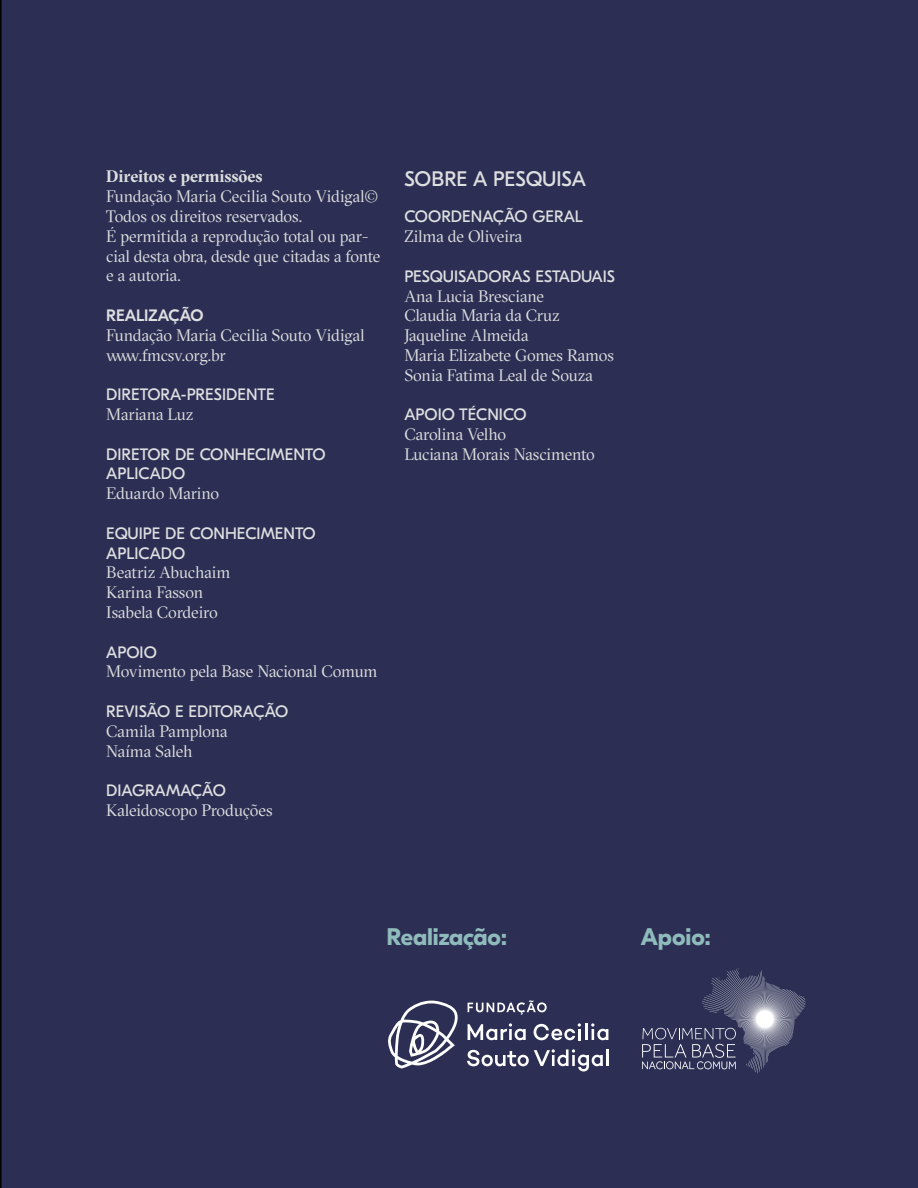
<style>
.page{position:relative;width:918px;height:1188px;background:#2c2f53}
.page>*{position:absolute;margin:0;border:0;box-sizing:border-box;transform-origin:0 0}
.t1{font:700 24px "GT Eesti Pro Display";color:#8fbbbc}
.t2{font:21px "GT Eesti Pro Display";color:#dedfe0}
.t3{font:16.5px/19.8px "GT Sectra Fine";letter-spacing:-.005em;color:#dedfe0}
.t4{font:16.5px/19.8px "GT Eesti Pro Display";color:#dedfe0}
.t5{font:700 16.5px "GT Sectra Fine";letter-spacing:-.005em;color:#dedfe0}
.t6{font:500 16.5px "GT Eesti Pro Display";color:#dedfe0}
</style>
<div class="page">
<svg style="left:386px;top:1001px;width:72px;height:67px"></svg>
<svg style="left:468px;top:1023px;width:58px;height:17px"></svg>
<hr style="left:585px;top:1023px;width:3px;height:17px;background:#fff">
<svg style="left:591px;top:1023px;width:17px;height:17px"></svg>
<svg style="left:467px;top:1049px;width:141px;height:22px"></svg>
<svg style="left:468px;top:1000px;width:79px;height:15px"></svg>
<svg style="left:534px;top:1023px;width:47px;height:17px"></svg>
<svg style="left:642px;top:968px;width:163px;height:105px;background:#4a4c6b"></svg>
<p class="t5" style="left:106px;top:166px;width:158px">Direitos e permissões</p>
<p class="t3" style="left:106px;top:186px;width:276px">Fundação Maria Cecilia Souto Vidigal©<br>Todos os direitos reservados.<br>É permitida a reprodução total ou par&shy;cial desta obra, desde que citadas a fonte e a autoria.</p>
<p class="t6" style="left:106px;top:307px;width:99px">REALIZAÇÃO</p>
<p class="t3" style="left:106px;top:325px;width:260px">Fundação Maria Cecilia Souto Vidigal www.fmcsv.org.br</p>
<p class="t4" style="left:106px;top:385px;width:170px">DIRETORA-PRESIDENTE</p>
<p class="t3" style="left:106px;top:404px;width:88px">Mariana Luz</p>
<p class="t4" style="left:106px;top:445px;width:221px">DIRETOR DE CONHECIMENTO<br>APLICADO</p>
<p class="t3" style="left:106px;top:483px;width:114px">Eduardo Marino</p>
<p class="t4" style="left:106px;top:524px;width:211px">EQUIPE DE CONHECIMENTO<br>APLICADO</p>
<p class="t3" style="left:106px;top:563px;width:126px">Beatriz Abuchaim<br>Karina Fasson<br>Isabela Cordeiro</p>
<p class="t4" style="left:106px;top:643px;width:52px">APOIO</p>
<p class="t3" style="left:106px;top:662px;width:273px">Movimento pela Base Nacional Comum</p>
<p class="t4" style="left:106px;top:702px;width:184px">REVISÃO E EDITORAÇÃO</p>
<p class="t3" style="left:106px;top:721px;width:123px">Camila Pamplona<br>Naíma Saleh</p>
<p class="t4" style="left:106px;top:781px;width:121px">DIAGRAMAÇÃO</p>
<p class="t3" style="left:106px;top:800px;width:168px">Kaleidoscopo Produções</p>
<p class="t2" style="left:404px;top:167px;width:183px">SOBRE A PESQUISA</p>
<p class="t4" style="left:404px;top:207px;width:180px">COORDENAÇÃO GERAL</p>
<p class="t3" style="left:404px;top:226px;width:120px">Zilma de Oliveira</p>
<p class="t4" style="left:404px;top:267px;width:212px">PESQUISADORAS ESTADUAIS</p>
<p class="t3" style="left:404px;top:286px;width:211px">Ana Lucia Bresciane<br>Claudia Maria da Cruz<br>Jaqueline Almeida<br>Maria Elizabete Gomes Ramos<br>Sonia Fatima Leal de Souza</p>
<p class="t4" style="left:404px;top:405px;width:124px">APOIO TÉCNICO</p>
<p class="t3" style="left:404px;top:424px;width:192px">Carolina Velho<br>Luciana Morais Nascimento</p>
<h1 class="t1" style="left:386px;top:923px;width:122px">Realização:</h1>
<h1 class="t1" style="left:641px;top:923px;width:71px">Apoio:</h1>
</div>
